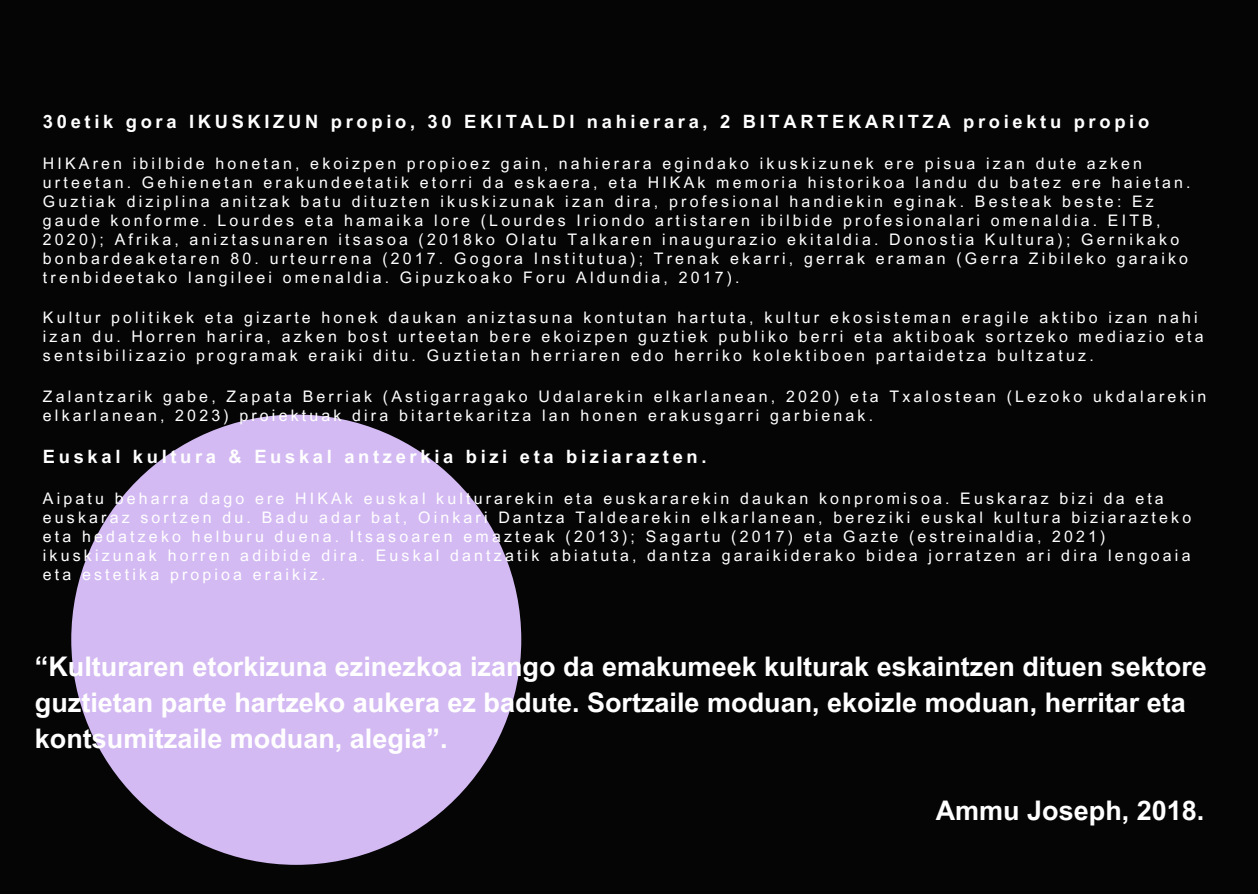
<style>
.page{position:relative;width:1258px;height:894px;background:#fff}
.page>*{position:absolute;margin:0;border:0;box-sizing:border-box;transform-origin:0 0}
.t1{font:700 27px/36px "Arial MT Pro";color:#fff}
.t2{font:700 18.3px "Arial MT Pro";letter-spacing:.2em;color:#fff}
.t3{font:15.9px/18.9px "Arial MT Pro";letter-spacing:.2em;color:#fff}
</style>
<div class="page">
<div style="left:0;top:0;width:1258px;height:893px;background:#050506"></div>
<div style="left:71px;top:414px;width:450px;height:450px;background:#d4baf3;border-radius:50%"></div>
<h2 class="t2" style="left:43px;top:114px;width:1108px">30etik gora IKUSKIZUN propio, 30 EKITALDI nahierara, 2 BITARTEKARITZA proiektu propio</h2>
<p class="t3" style="left:43px;top:156px;width:1149px">HIKAren ibilbide honetan, ekoizpen propioez gain, nahierara egindako ikuskizunek ere pisua izan dute azken urteetan. Gehienetan erakundeetatik etorri da eskaera, eta HIKAk memoria historikoa landu du batez ere haietan.<br>Guztiak diziplina anitzak batu dituzten ikuskizunak izan dira, profesional handiekin eginak. Besteak beste: Ez gaude konforme. Lourdes eta hamaika lore (Lourdes Iriondo artistaren ibilbide profesionalari omenaldia. EITB, 2020); Afrika, aniztasunaren itsasoa (2018ko Olatu Talkaren inaugurazio ekitaldia. Donostia Kultura); Gernikako bonbardeaketaren 80. urteurrena (2017. Gogora Institutua); Trenak ekarri, gerrak eraman (Gerra Zibileko garaiko trenbideetako langileei omenaldia. Gipuzkoako Foru Aldundia, 2017).</p>
<p class="t3" style="left:43px;top:310px;width:1162px">Kultur politikek eta gizarte honek daukan aniztasuna kontutan hartuta, kultur ekosisteman eragile aktibo izan nahi izan du. Horren harira, azken bost urteetan bere ekoizpen guztiek publiko berri eta aktiboak sortzeko mediazio eta sentsibilizazio programak eraiki ditu. Guztietan herriaren edo herriko kolektiboen partaidetza bultzatuz.</p>
<p class="t3" style="left:43px;top:388px;width:1165px">Zalantzarik gabe, Zapata Berriak (Astigarragako Udalarekin elkarlanean, 2020) eta Txalostean (Lezoko ukdalarekin elkarlanean, 2023) proiektuak dira bitartekaritza lan honen erakusgarri garbienak.</p>
<h2 class="t2" style="left:43px;top:449px;width:665px">Euskal kultura &amp; Euskal antzerkia bizi eta biziarazten.</h2>
<p class="t3" style="left:43px;top:491px;width:1150px">Aipatu beharra dago ere HIKAk euskal kulturarekin eta euskararekin daukan konpromisoa. Euskaraz bizi da eta euskaraz sortzen du. Badu adar bat, Oinkari Dantza Taldearekin elkarlanean, bereziki euskal kultura biziarazteko eta hedatzeko helburu duena. Itsasoaren emazteak (2013); Sagartu (2017) eta Gazte (estreinaldia, 2021) ikuskizunak horren adibide dira. Euskal dantzatik abiatuta, dantza garaikiderako bidea jorratzen ari dira lengoaia eta estetika propioa eraikiz.</p>
<h1 class="t1" style="left:35px;top:651px;width:1173px">“Kulturaren etorkizuna ezinezkoa izango da emakumeek kulturak eskaintzen dituen sektore guztietan parte hartzeko aukera ez badute. Sortzaile moduan, ekoizle moduan, herritar eta kontsumitzaile moduan, alegia”.</h1>
<h1 class="t1" style="left:936px;top:795px;width:270px">Ammu Joseph, 2018.</h1>
</div>
